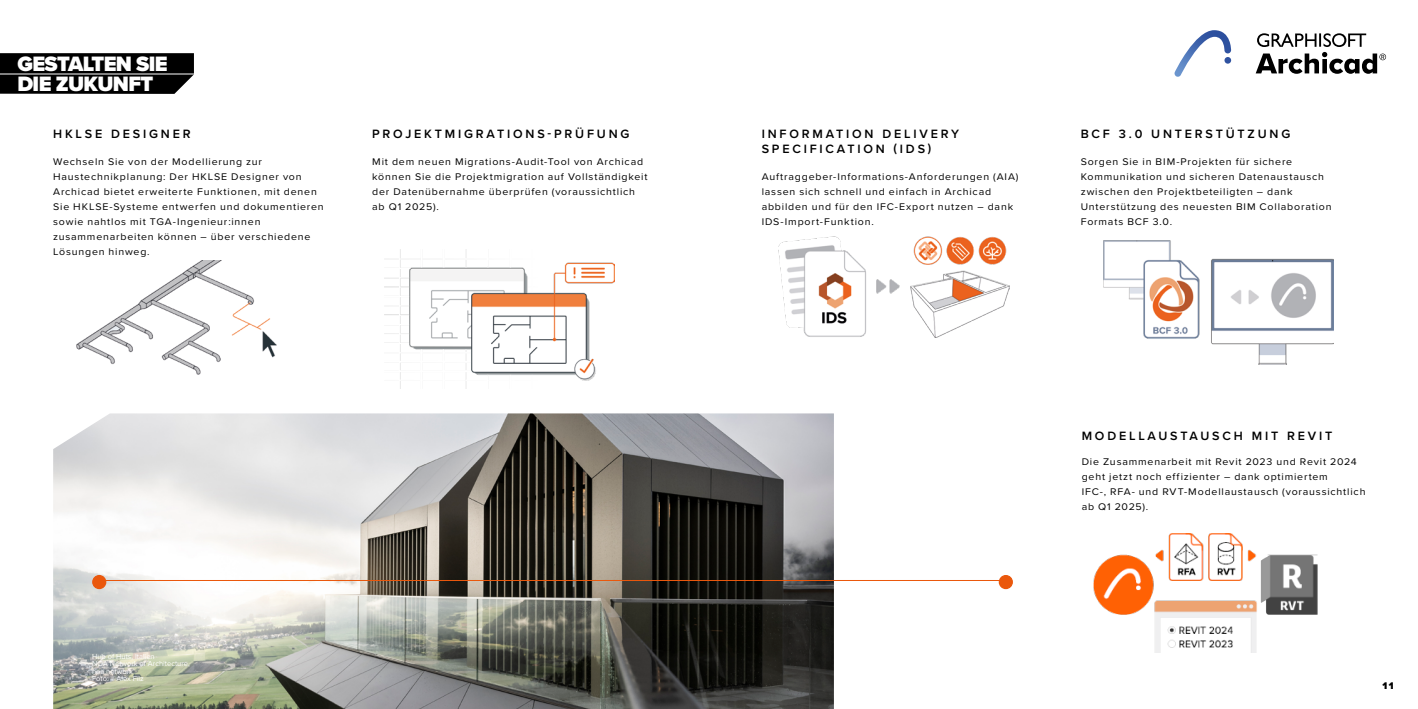
<style>
.page{position:relative;width:1418px;height:709px;background:#fff}
.page>*{position:absolute;margin:0;border:0;box-sizing:border-box;transform-origin:0 0}
.t1{font:900 21.5px/20px "Proxima Nova";letter-spacing:-.03em;color:#fff}
.t2{font:600 12.5px/15px "Proxima Nova";letter-spacing:.225em;color:#000}
.t3{font:10px/15px "Proxima Nova";letter-spacing:.075em;color:#000;scale:1.06 1}
.t4{font:900 10px "Proxima Nova";color:#000}
.t5{font:7.5px/7.5px "Proxima Nova";color:#fff}
</style>
<div class="page">
<img style="left:53px;top:413px;width:781px;height:296px">
<img style="left:76px;top:261px;width:201px;height:114px">
<img style="left:384px;top:249px;width:230px;height:140px">
<hr style="left:101px;top:580px;width:906px;height:1px;background:#ea580c">
<div style="left:93px;top:575px;width:13px;height:13px;background:#ea580c;border-radius:50%"></div>
<div style="left:92px;top:575px;width:14px;height:14px;border:1px solid #ea580c;border-radius:50%"></div>
<div style="left:999px;top:575px;width:13px;height:13px;background:#ea580c;border-radius:50%"></div>
<div style="left:998px;top:575px;width:14px;height:14px;border:1px solid #ea580c;border-radius:50%"></div>
<img style="left:1103px;top:241px;width:230px;height:124px">
<img style="left:778px;top:236px;width:231px;height:101px">
<img style="left:1093px;top:533px;width:225px;height:119px">
<svg style="left:1255px;top:33px;width:130px;height:41px"></svg>
<svg style="left:1174px;top:30px;width:57px;height:47px"></svg>
<svg style="left:0;top:53px;width:194px;height:41px;background:#0b0b0b"></svg>
<hr style="left:0;top:74px;width:194px;height:1px;background:#fff">
<h1 class="t1" style="left:17px;top:54px;width:152px">GESTALTEN SIE<br>DIE ZUKUNFT</h1>
<p class="t2" style="left:53px;top:126px;width:139px">HKLSE DESIGNER</p>
<p class="t3" style="left:53px;top:154px;width:257px">Wechseln Sie von der Modellierung zur Haustechnikplanung: Der HKLSE Designer von Archicad bietet erweiterte Funktionen, mit denen Sie HKLSE-Systeme entwerfen und dokumentieren sowie nahtlos mit TGA-Ingenieur:innen zusammenarbeiten können – über verschiedene Lösungen hinweg.</p>
<p class="t2" style="left:372px;top:126px;width:259px">PROJEKTMIGRATIONS-PRÜFUNG</p>
<p class="t3" style="left:372px;top:154px;width:261px">Mit dem neuen Migrations-Audit-Tool von Archicad können Sie die Projektmigration auf Vollständigkeit der Datenübernahme überprüfen (voraussichtlich ab Q1 2025).</p>
<p class="t5" style="left:92px;top:652px;width:99px">Hub of Huts, Italien<br>NOA Network of Architecture, noa.network<br>Foto: ©Alex Filz</p>
<p class="t2" style="left:761px;top:126px;width:199px">INFORMATION DELIVERY<br>SPECIFICATION (IDS)</p>
<p class="t3" style="left:761px;top:169px;width:244px">Auftraggeber-Informations-Anforderungen (AIA) lassen sich schnell und einfach in Archicad abbilden und für den IFC-Export nutzen – dank IDS-Import-Funktion.</p>
<p class="t2" style="left:1080px;top:126px;width:211px">BCF 3.0 UNTERSTÜTZUNG</p>
<p class="t3" style="left:1080px;top:154px;width:238px">Sorgen Sie in BIM-Projekten für sichere Kommunikation und sicheren Datenaustausch zwischen den Projektbeteiligten – dank Unterstützung des neuesten BIM Collaboration Formats BCF 3.0.</p>
<p class="t2" style="left:1081px;top:427px;width:252px">MODELLAUSTAUSCH MIT REVIT</p>
<p class="t3" style="left:1081px;top:454px;width:269px">Die Zusammenarbeit mit Revit 2023 und Revit 2024 geht jetzt noch effizienter – dank optimiertem<br>IFC-, RFA- und RVT-Modellaustausch (voraussichtlich ab Q1 2025).</p>
<p class="t4" style="left:1382px;top:677px;width:13px">11</p>
</div>
